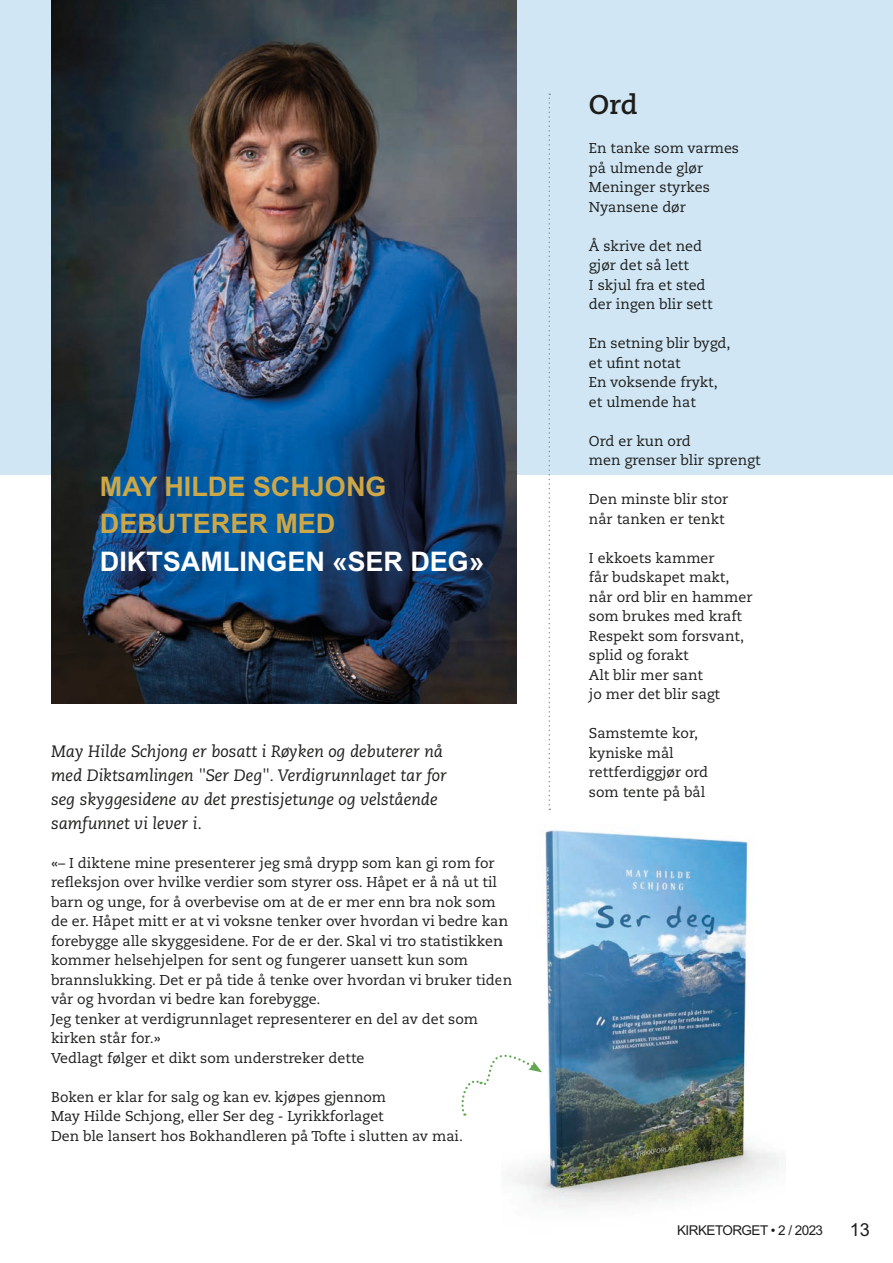
<style>
.page{position:relative;width:893px;height:1263px;background:#fff}
.page>*{position:absolute;margin:0;border:0;box-sizing:border-box;transform-origin:0 0}
.Grå_Heading{font:700 27px/37.5px "Arial MT Std";color:#cea746}
.tekst{font:700 27px "Caecilia LT Pro 75";color:#1d1d1b}
.t1{font:18px "Arial MT Std";color:#1d1d1b}
.tekst-2{font:italic 16.5px/24px "Caecilia LT Pro 56";color:#1d1d1b}
.tekst-3{font:14.25px/19.5px "Caecilia LT Pro 55 Roman";color:#1d1d1b}
.t2{font:13.5px "Arial MT Std";letter-spacing:-.04em;color:#1d1d1b}
.s1{color:#fff}
</style>
<div class="page">
<div style="left:0;top:0;width:893px;height:475px;background:#d0e6f4"></div>
<img style="left:51px;top:0;width:466px;height:703px">
<svg style="left:549px;top:94px;width:1px;height:684px"></svg>
<img style="left:507px;top:780px;width:272px;height:427px">
<svg style="left:461px;top:1036px;width:81px;height:80px"></svg>
<p class="Grå_Heading" style="left:100px;top:467px;width:386px">MAY HILDE SCHJONG<br>DEBUTERER MED<br><span class="s1">DIKTSAMLINGEN «SER DEG»</span></p>
<p class="tekst-2" style="left:51px;top:739px;width:397px">May Hilde Schjong er bosatt i Røyken og debuterer nå med Diktsamlingen "Ser Deg". Verdigrunnlaget tar for seg skyggesidene av det prestisjetunge og velstående samfunnet vi lever i.</p>
<p class="tekst-3" style="left:51px;top:853px;width:463px">«– I diktene mine presenterer jeg små drypp som kan gi rom for refleksjon over hvilke verdier som styrer oss. Håpet er å nå ut til barn og unge, for å overbevise om at de er mer enn bra nok som de er. Håpet mitt er at vi voksne tenker over hvordan vi bedre kan forebygge alle skyggesidene. For de er der. Skal vi tro statistikken kommer helsehjelpen for sent og fungerer uansett kun som brannslukking. Det er på tide å tenke over hvordan vi bruker tiden vår og hvordan vi bedre kan forebygge.</p>
<p class="tekst-3" style="left:51px;top:1009px;width:429px">Jeg tenker at verdigrunnlaget representerer en del av det som kirken står for.»</p>
<p class="tekst-3" style="left:51px;top:1048px;width:315px">Vedlagt følger et dikt som understreker dette</p>
<p class="tekst-3" style="left:51px;top:1087px;width:337px">Boken er klar for salg og kan ev. kjøpes gjennom</p>
<p class="tekst-3" style="left:51px;top:1106px;width:334px">May Hilde Schjong, eller Ser deg - Lyrikkforlaget</p>
<p class="tekst-3" style="left:51px;top:1126px;width:413px">Den ble lansert hos Bokhandleren på Tofte i slutten av mai.</p>
<p class="tekst" style="left:589px;top:86px;width:51px">Ord</p>
<p class="tekst-3" style="left:589px;top:138px;width:152px">En tanke som varmes</p>
<p class="tekst-3" style="left:589px;top:158px;width:116px">på ulmende glør</p>
<p class="tekst-3" style="left:589px;top:177px;width:123px">Meninger styrkes</p>
<p class="tekst-3" style="left:589px;top:197px;width:98px">Nyansene dør</p>
<p class="tekst-3" style="left:589px;top:236px;width:115px">Å skrive det ned</p>
<p class="tekst-3" style="left:589px;top:255px;width:102px">gjør det så lett</p>
<p class="tekst-3" style="left:589px;top:275px;width:118px">I skjul fra et sted</p>
<p class="tekst-3" style="left:589px;top:294px;width:125px">der ingen blir sett</p>
<p class="tekst-3" style="left:589px;top:333px;width:143px">En setning blir bygd,</p>
<p class="tekst-3" style="left:589px;top:353px;width:93px">et ufint notat</p>
<p class="tekst-3" style="left:589px;top:372px;width:130px">En voksende frykt,</p>
<p class="tekst-3" style="left:589px;top:392px;width:108px">et ulmende hat</p>
<p class="tekst-3" style="left:589px;top:431px;width:103px">Ord er kun ord</p>
<p class="tekst-3" style="left:589px;top:450px;width:173px">men grenser blir sprengt</p>
<p class="tekst-3" style="left:589px;top:489px;width:141px">Den minste blir stor</p>
<p class="tekst-3" style="left:589px;top:509px;width:137px">når tanken er tenkt</p>
<p class="tekst-3" style="left:589px;top:548px;width:127px">I ekkoets kammer</p>
<p class="tekst-3" style="left:589px;top:567px;width:142px">får budskapet makt,</p>
<p class="tekst-3" style="left:589px;top:587px;width:165px">når ord blir en hammer</p>
<p class="tekst-3" style="left:589px;top:606px;width:155px">som brukes med kraft</p>
<p class="tekst-3" style="left:589px;top:626px;width:157px">Respekt som forsvant,</p>
<p class="tekst-3" style="left:589px;top:645px;width:101px">splid og forakt</p>
<p class="tekst-3" style="left:589px;top:665px;width:116px">Alt blir mer sant</p>
<p class="tekst-3" style="left:589px;top:684px;width:133px">jo mer det blir sagt</p>
<p class="tekst-3" style="left:589px;top:723px;width:111px">Samstemte kor,</p>
<p class="tekst-3" style="left:589px;top:743px;width:86px">kyniske mål</p>
<p class="tekst-3" style="left:589px;top:762px;width:121px">rettferdiggjør ord</p>
<p class="tekst-3" style="left:589px;top:782px;width:118px">som tente på bål</p>
<p class="t2" style="left:677px;top:1222px;width:147px">KIRKETORGET • 2 / 2023</p>
<p class="t1" style="left:850px;top:1219px;width:22px">13</p>
</div>
